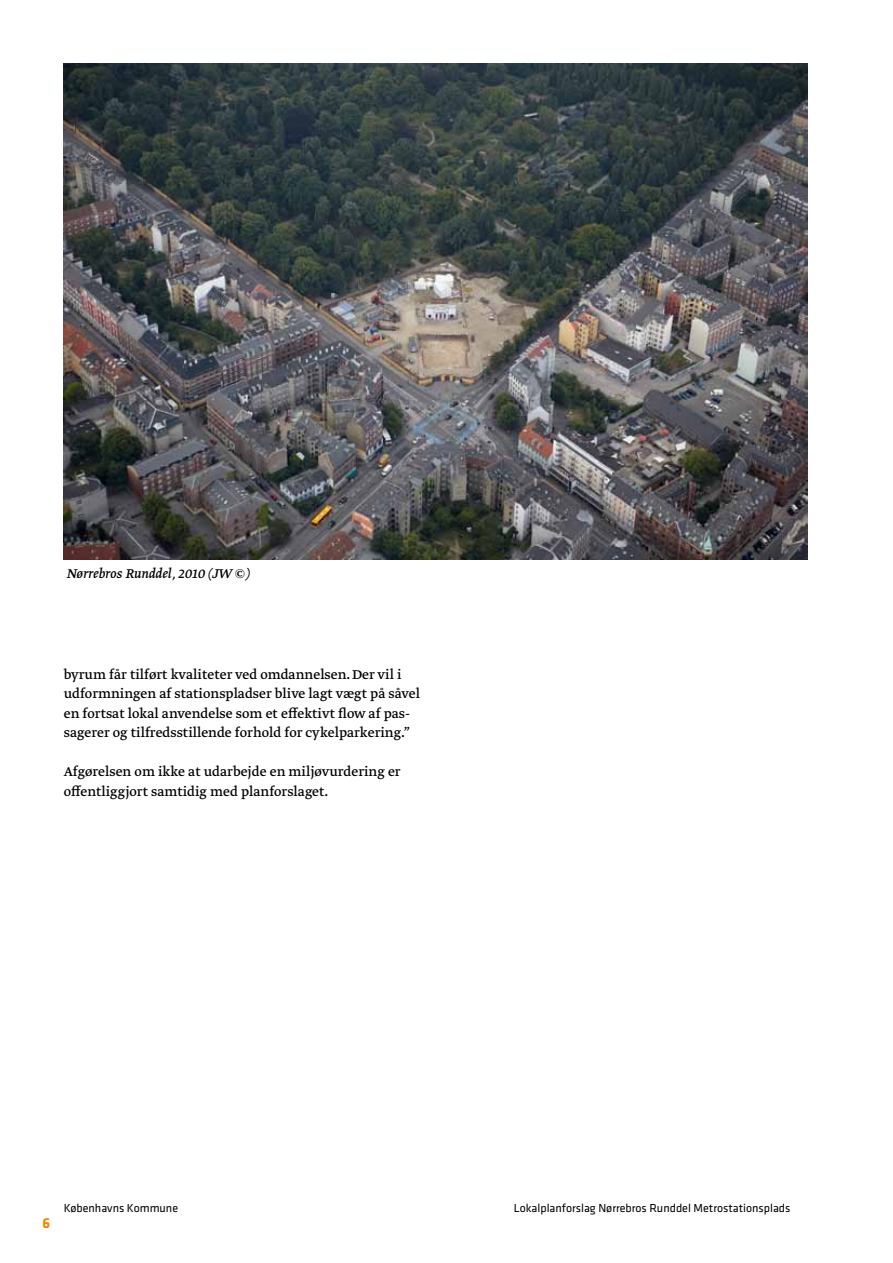
<style>
.page{position:relative;width:893px;height:1263px;background:#fff}
.page>*{position:absolute;margin:0;border:0;box-sizing:border-box;transform-origin:0 0}
.t1{font:15px/19.5px "Greta Text";color:#000}
.t2{font:italic 15px "Greta Text";color:#000}
.t3{font:700 15px "Klavika";color:#f18700}
.t4{font:12px "Klavika";color:#000}
</style>
<div class="page">
<img style="left:64px;top:64px;width:744px;height:496px">
<p class="t2" style="left:66px;top:567px;width:185px">Nørrebros Runddel, 2010 (JW ©)</p>
<p class="t1" style="left:64px;top:665px;width:358px">byrum får tilført kvaliteter ved omdannelsen. Der vil i udformningen af stationspladser blive lagt vægt på såvel en fortsat lokal anvendelse som et effektivt flow af pas&shy;sagerer og tilfredsstillende forhold for cykelparkering.”</p>
<p class="t1" style="left:64px;top:763px;width:338px">Afgørelsen om ikke at udarbejde en miljøvurdering er offentliggjort samtidig med planforslaget.</p>
<p class="t3" style="left:43px;top:1217px;width:9px">6</p>
<p class="t4" style="left:64px;top:1204px;width:116px">Københavns Kommune</p>
<p class="t4" style="left:514px;top:1204px;width:278px">Lokalplanforslag Nørrebros Runddel Metrostationsplads</p>
</div>
